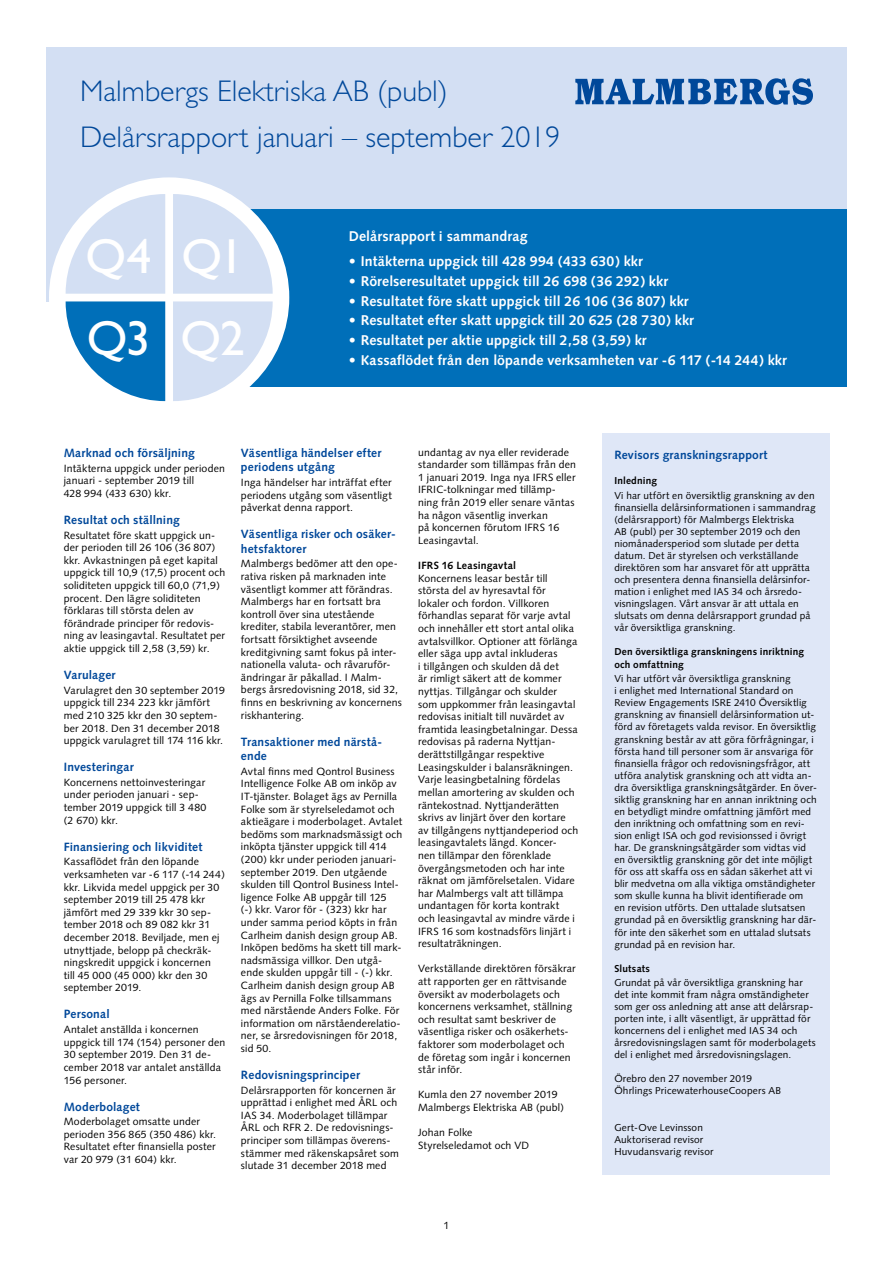
<style>
.page{position:relative;width:893px;height:1263px;background:#fff}
.page>*{position:absolute;margin:0;border:0;box-sizing:border-box;transform-origin:0 0}
.t1{font:49.5px/81.4px "Gill Sans";letter-spacing:-.03em;color:#fff}
.t2{font:300 30px/46.5px "Gill Sans";color:#00489a}
.t3{font:700 14.1px "Syntax";letter-spacing:.01em;color:#fff}
.t4{font:700 12px/14.4px "Syntax";letter-spacing:.015em;color:#00489a}
.t5{font:10.5px/12.6px "Syntax";letter-spacing:.015em;color:#000}
.t6{font:700 10.5px "Syntax";letter-spacing:.025em;color:#000}
.t7{font:10.05px/12px "Syntax";letter-spacing:.015em;color:#000}
.t8{font:700 10.05px/12.6px "Syntax";letter-spacing:.015em;color:#000}
</style>
<div class="page">
<div style="left:47px;top:47px;width:800px;height:254px;background:#d3dff3"></div>
<div style="left:602px;top:433px;width:228px;height:742px;background:#dfe7f7"></div>
<div style="left:220px;top:209px;width:627px;height:177px;background:#006fb9"></div>
<div style="left:49px;top:177px;width:240px;height:241px;background:#fff;border-radius:50%"></div>
<svg style="left:575px;top:78px;width:238px;height:27px"></svg>
<svg style="left:173px;top:194px;width:100px;height:100px"></svg>
<svg style="left:66px;top:194px;width:99px;height:100px"></svg>
<svg style="left:173px;top:301px;width:100px;height:100px"></svg>
<svg style="left:66px;top:301px;width:99px;height:100px"></svg>
<h2 class="t2" style="left:80px;top:68px;width:482px">Malmbergs Elektriska AB (publ)<br>Delårsrapport januari – september 2019</h2>
<h1 class="t1" style="left:86px;top:216px;width:67px">Q4<br>Q3</h1>
<h1 class="t1" style="left:181px;top:216px;width:66px">Q1<br>Q2</h1>
<h3 class="t3" style="left:349px;top:228px;width:180px">Delårsrapport i sammandrag</h3>
<h3 class="t3" style="left:349px;top:253px;width:296px">• Intäkterna uppgick till 428 994 (433 630) kkr</h3>
<h3 class="t3" style="left:349px;top:273px;width:321px">• Rörelseresultatet uppgick till 26 698 (36 292) kkr</h3>
<h3 class="t3" style="left:349px;top:293px;width:341px">• Resultatet före skatt uppgick till 26 106 (36 807) kkr</h3>
<h3 class="t3" style="left:349px;top:312px;width:347px">• Resultatet efter skatt uppgick till 20 625 (28 730) kkr</h3>
<h3 class="t3" style="left:349px;top:332px;width:299px">• Resultatet per aktie uppgick till 2,58 (3,59) kr</h3>
<h3 class="t3" style="left:349px;top:352px;width:440px">• Kassaflödet från den löpande verksamheten var -6 117 (-14 244) kkr</h3>
<p class="t4" style="left:64px;top:446px;width:133px">Marknad och försäljning</p>
<p class="t5" style="left:64px;top:462px;width:163px">Intäkterna uppgick under perioden januari - september 2019 till<br>428 994 (433 630) kkr.</p>
<p class="t4" style="left:64px;top:513px;width:118px">Resultat och ställning</p>
<p class="t5" style="left:64px;top:529px;width:163px">Resultatet före skatt uppgick un&shy;der perioden till 26 106 (36 807) kkr. Avkastningen på eget kapital uppgick till 10,9 (17,5) procent och soliditeten uppgick till 60,0 (71,9) procent. Den lägre soliditeten förklaras till största delen av förändrade principer för redovis&shy;ning av leasingavtal. Resultatet per aktie uppgick till 2,58 (3,59) kr.</p>
<p class="t4" style="left:64px;top:668px;width:53px">Varulager</p>
<p class="t5" style="left:64px;top:684px;width:163px">Varulagret den 30 september 2019 uppgick till 234 223 kkr jämfört med 210 325 kkr den 30 septem&shy;ber 2018. Den 31 december 2018 uppgick varulagret till 174 116 kkr.</p>
<p class="t4" style="left:64px;top:760px;width:72px">Investeringar</p>
<p class="t5" style="left:64px;top:776px;width:144px">Koncernens nettoinvesteringar under perioden januari - sep&shy;tember 2019 uppgick till 3 480 (2 670) kkr.</p>
<p class="t4" style="left:64px;top:839px;width:140px">Finansiering och likviditet</p>
<p class="t5" style="left:64px;top:855px;width:163px">Kassaflödet från den löpande verksamheten var -6 117 (-14 244) kkr. Likvida medel uppgick per 30 september 2019 till 25 478 kkr jämfört med 29 339 kkr 30 sep&shy;tember 2018 och 89 082 kkr 31 december 2018. Beviljade, men ej utnyttjade, belopp på checkräk&shy;ningskredit uppgick i koncernen<br>till 45 000 (45 000) kkr den 30 september 2019.</p>
<p class="t4" style="left:64px;top:1007px;width:47px">Personal</p>
<p class="t5" style="left:64px;top:1023px;width:163px">Antalet anställda i koncernen uppgick till 174 (154) personer den<br>30 september 2019. Den 31 de&shy;cember 2018 var antalet anställda<br>156 personer.</p>
<p class="t4" style="left:64px;top:1099px;width:78px">Moderbolaget</p>
<p class="t5" style="left:64px;top:1115px;width:154px">Moderbolaget omsatte under perioden 356 865 (350 486) kkr.<br>Resultatet efter finansiella poster var 20 979 (31 604) kkr.</p>
<p class="t4" style="left:241px;top:446px;width:142px">Väsentliga händelser efter periodens utgång</p>
<p class="t5" style="left:241px;top:476px;width:153px;text-align:justify">Inga händelser har inträffat efter periodens utgång som väsentligt påverkat denna rapport.</p>
<p class="t4" style="left:241px;top:527px;width:156px">Väsentliga risker och osäker&shy;hetsfaktorer</p>
<p class="t5" style="left:241px;top:557px;width:162px">Malmbergs bedömer att den ope&shy;rativa risken på marknaden inte väsentligt kommer att förändras.<br>Malmbergs har en fortsatt bra kontroll över sina utestående krediter, stabila leverantörer, men fortsatt försiktighet avseende kreditgivning samt fokus på inter&shy;nationella valuta- och råvaruför&shy;ändringar är påkallad. I Malm&shy;bergs årsredovisning 2018, sid 32, finns en beskrivning av koncernens riskhantering.</p>
<p class="t4" style="left:241px;top:734px;width:143px">Transaktioner med närstå&shy;ende</p>
<p class="t5" style="left:241px;top:765px;width:163px">Avtal finns med Qontrol Business<br>Intelligence Folke AB om inköp av<br>IT-tjänster. Bolaget ägs av Pernilla<br>Folke som är styrelseledamot och aktieägare i moderbolaget. Avtalet bedöms som marknadsmässigt och inköpta tjänster uppgick till 414 (200) kkr under perioden januari&shy;september 2019. Den utgående skulden till Qontrol Business Intel&shy;ligence Folke AB uppgår till 125<br>(-) kkr. Varor för - (323) kkr har under samma period köpts in från<br>Carlheim danish design group AB.<br>Inköpen bedöms ha skett till mark&shy;nadsmässiga villkor. Den utgå&shy;ende skulden uppgår till - (-) kkr.<br>Carlheim danish design group AB ägs av Pernilla Folke tillsammans med närstående Anders Folke. För information om närståenderelatio&shy;ner, se årsredovisningen för 2018, sid 50.</p>
<p class="t4" style="left:241px;top:1068px;width:121px">Redovisningsprinciper</p>
<p class="t5" style="left:241px;top:1084px;width:159px">Delårsrapporten för koncernen är upprättad i enlighet med ÅRL och<br>IAS 34. Moderbolaget tillämpar<br>ÅRL och RFR 2. De redovisnings&shy;principer som tillämpas överens&shy;stämmer med räkenskapsåret som slutade 31 december 2018 med</p>
<p class="t5" style="left:418px;top:446px;width:159px">undantag av nya eller reviderade standarder som tillämpas från den<br>1 januari 2019. Inga nya IFRS eller<br>IFRIC-tolkningar med tillämp&shy;ning från 2019 eller senare väntas ha någon väsentlig inverkan<br>på koncernen förutom IFRS 16<br>Leasingavtal.</p>
<p class="t6" style="left:418px;top:559px;width:99px">IFRS 16 Leasingavtal</p>
<p class="t5" style="left:418px;top:572px;width:162px">Koncernens leasar består till största del av hyresavtal för lokaler och fordon. Villkoren förhandlas separat för varje avtal och innehåller ett stort antal olika avtalsvillkor. Optioner att förlänga eller säga upp avtal inkluderas<br>i tillgången och skulden då det<br>är rimligt säkert att de kommer nyttjas. Tillgångar och skulder som uppkommer från leasingavtal redovisas initialt till nuvärdet av framtida leasingbetalningar. Dessa redovisas på raderna Nyttjan&shy;derättstillgångar respektive<br>Leasingskulder i balansräkningen.<br>Varje leasingbetalning fördelas mellan amortering av skulden och räntekostnad. Nyttjanderätten skrivs av linjärt över den kortare av tillgångens nyttjandeperiod och leasingavtalets längd. Koncer-<br>nen tillämpar den förenklade övergångsmetoden och har inte räknat om jämförelsetalen. Vidare har Malmbergs valt att tillämpa undantagen för korta kontrakt och leasingavtal av mindre värde i<br>IFRS 16 som kostnadsförs linjärt i resultaträkningen.</p>
<p class="t5" style="left:418px;top:962px;width:159px">Verkställande direktören försäkrar att rapporten ger en rättvisande översikt av moderbolagets och koncernens verksamhet, ställning och resultat samt beskriver de väsentliga risker och osäkerhets&shy;faktorer som moderbolaget och de företag som ingår i koncernen står inför.</p>
<p class="t5" style="left:418px;top:1088px;width:147px">Kumla den 27 november 2019<br>Malmbergs Elektriska AB (publ)</p>
<p class="t5" style="left:418px;top:1126px;width:113px">Johan Folke<br>Styrelseledamot och VD</p>
<p class="t5" style="left:444px;top:1219px;width:7px">1</p>
<p class="t4" style="left:614px;top:447px;width:155px">Revisors granskningsrapport</p>
<p class="t8" style="left:614px;top:475px;width:44px">Inledning</p>
<p class="t7" style="left:614px;top:489px;width:203px">Vi har utfört en översiktlig granskning av den finansiella delårsinformationen i sammandrag (delårsrapport) för Malmbergs Elektriska<br>AB (publ) per 30 september 2019 och den niomånadersperiod som slutade per detta datum. Det är styrelsen och verkställande direktören som har ansvaret för att upprätta och presentera denna finansiella delårsinfor&shy;mation i enlighet med IAS 34 och årsredo&shy;visningslagen. Vårt ansvar är att uttala en slutsats om denna delårsrapport grundad på vår översiktliga granskning.</p>
<p class="t8" style="left:614px;top:646px;width:191px">Den översiktliga granskningens inriktning och omfattning</p>
<p class="t7" style="left:614px;top:673px;width:204px">Vi har utfört vår översiktliga granskning<br>i enlighet med International Standard on Review Engagements ISRE 2410 Översiktlig granskning av finansiell delårsinformation ut&shy;förd av företagets valda revisor. En översiktlig granskning består av att göra förfrågningar, i första hand till personer som är ansvariga för finansiella frågor och redovisningsfrågor, att utföra analytisk granskning och att vidta an&shy;dra översiktliga granskningsåtgärder. En över&shy;siktlig granskning har en annan inriktning och en betydligt mindre omfattning jämfört med den inriktning och omfattning som en revi&shy;sion enligt ISA och god revisionssed i övrigt har. De granskningsåtgärder som vidtas vid en översiktlig granskning gör det inte möjligt för oss att skaffa oss en sådan säkerhet att vi blir medvetna om alla viktiga omständigheter som skulle kunna ha blivit identifierade om<br>en revision utförts. Den uttalade slutsatsen grundad på en översiktlig granskning har där&shy;för inte den säkerhet som en uttalad slutsats grundad på en revision har.</p>
<p class="t8" style="left:614px;top:962px;width:37px">Slutsats</p>
<p class="t7" style="left:614px;top:976px;width:203px">Grundat på vår översiktliga granskning har det inte kommit fram några omständigheter som ger oss anledning att anse att delårsrap&shy;porten inte, i allt väsentligt, är upprättad för koncernens del i enlighet med IAS 34 och årsredovisningslagen samt för moderbolagets del i enlighet med årsredovisningslagen.</p>
<p class="t7" style="left:614px;top:1073px;width:168px">Örebro den 27 november 2019<br>Öhrlings PricewaterhouseCoopers AB</p>
<p class="t7" style="left:614px;top:1121px;width:101px">Gert-Ove Levinsson<br>Auktoriserad revisor<br>Huvudansvarig revisor</p>
</div>
